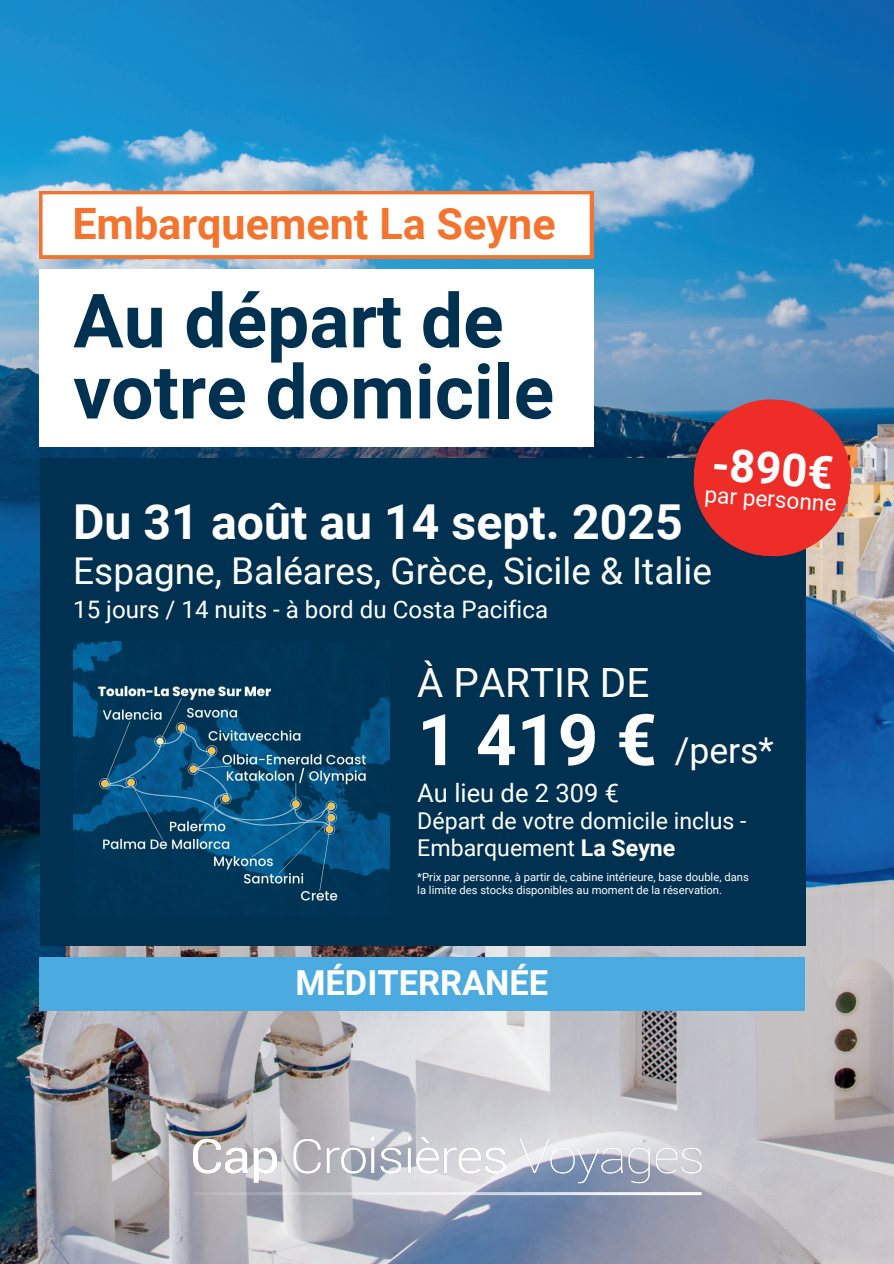
<style>
.page{position:relative;width:894px;height:1264px;background:#fff}
.page>*{position:absolute;margin:0;border:0;box-sizing:border-box;transform-origin:0 0}
.t1{font:700 74.85px/71.1px "Roboto";color:#003151}
.t2{font:700 48.15px "Roboto";color:#fff}
.t3{font:700 45.3px "Roboto";color:#fff}
.t4{font:700 43.2px "Roboto";color:#f3742e}
.t5{font:40.35px "Roboto";color:#fff}
.t6{font:36.9px "Roboto";color:#fff}
.t7{font:35.55px "Roboto";color:#fff}
.t8{font:700 34.35px "Roboto";color:#fff}
.t9{font:25.5px "Roboto";color:#fff}
.t10{font:24.15px "Roboto";color:#fff}
.t11{font:23.1px/27px "Roboto";color:#fff}
.t12{font:22.65px "Roboto";color:#fff}
.t13{font:11.25px/13px "Roboto";color:#fff}
.s1{font-weight:700;font-size:71.25px}
.s2{font-weight:700}
</style>
<div class="page">
<img style="left:0;top:0;width:893px;height:1263px">
<div style="left:40px;top:458px;width:765px;height:487px;background:#003151"></div>
<svg style="left:40px;top:270px;width:553px;height:176px"></svg>
<img style="left:73px;top:641px;width:316px;height:270px">
<div style="left:39px;top:957px;width:765px;height:54px;background:#4babe0"></div>
<img style="left:164px;top:1107px;width:565px;height:104px">
<svg style="left:690px;top:396px;width:163px;height:163px;background:#c23e42"></svg>
<svg style="left:39px;top:191px;width:554px;height:67px"></svg>
<h3 class="t4" style="left:72px;top:193px;width:484px">Embarquement La Seyne</h3>
<h1 class="t1" style="left:73px;top:282px;width:482px">Au départ de votre domicile</h1>
<h3 class="t3" style="left:714px;top:432px;width:123px;rotate:4deg">-890€</h3>
<h3 class="t12" style="left:705px;top:478px;width:134px;rotate:4deg">par personne</h3>
<h2 class="t2" style="left:73px;top:487px;width:610px">Du 31 août au 14 sept. 2025</h2>
<h3 class="t6" style="left:73px;top:545px;width:640px">Espagne, Baléares, Grèce, Sicile &amp; Italie</h3>
<h3 class="t10" style="left:73px;top:592px;width:476px">15 jours / 14 nuits - à bord du Costa Pacifica</h3>
<h3 class="t5" style="left:417px;top:654px;width:233px">À PARTIR DE</h3>
<h3 class="t7" style="left:417px;top:726px;width:358px"><span class="s1">1 419 €</span> /pers*</h3>
<h3 class="t9" style="left:417px;top:775px;width:203px">Au lieu de 2 309 €</h3>
<h3 class="t11" style="left:417px;top:806px;width:331px">Départ de votre domicile inclus -<br>Embarquement <span class="s2">La Seyne</span></h3>
<p class="t13" style="left:417px;top:869px;width:333px">*Prix par personne, à partir de, cabine intérieure, base double, dans la limite des stocks disponibles au moment de la réservation.</p>
<h3 class="t8" style="left:295px;top:958px;width:254px">MÉDITERRANÉE</h3>
</div>
